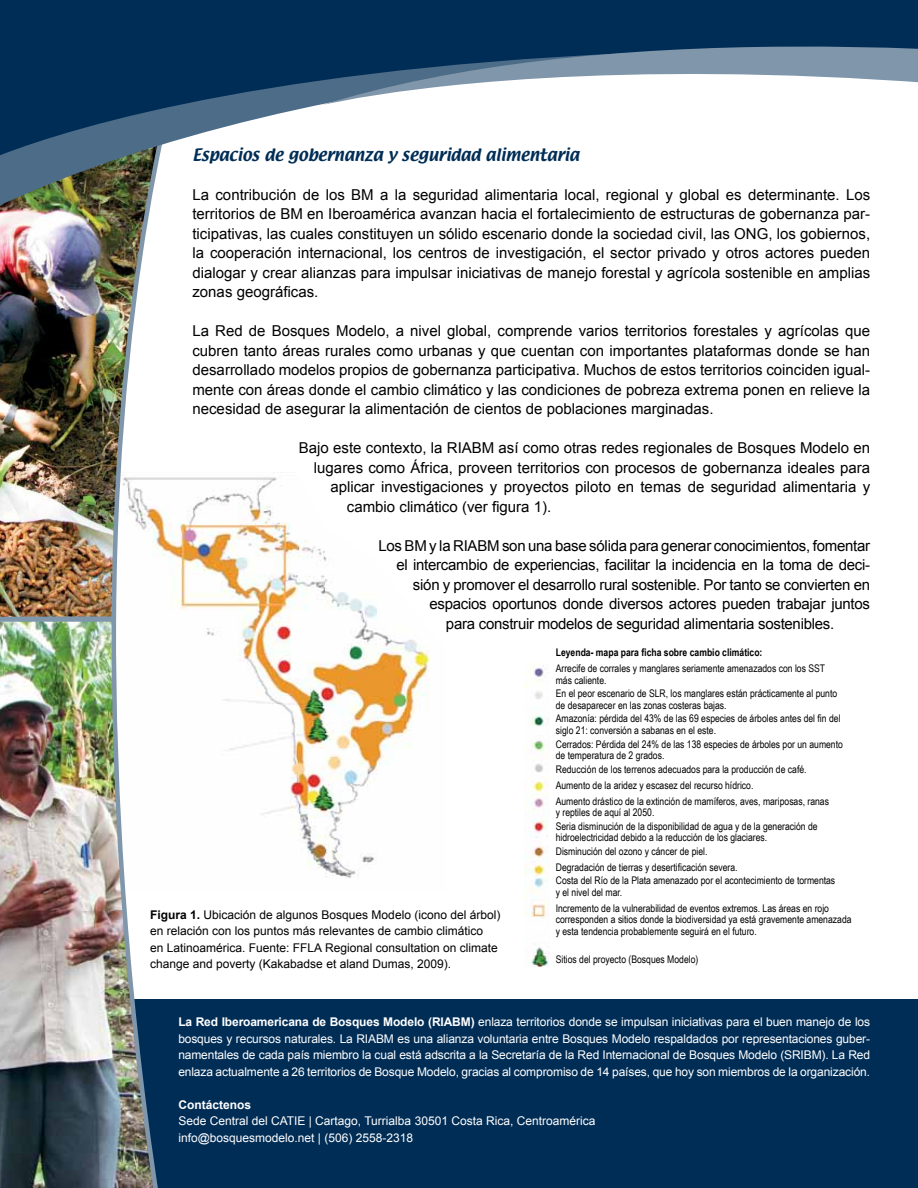
<style>
.page{position:relative;width:918px;height:1188px;background:#fff}
.page>*{position:absolute;margin:0;border:0;box-sizing:border-box;transform-origin:0 0}
.t1{font:15px/19.5px "Arial";color:#000;text-align:justify}
.t2{font:15px "Arial";letter-spacing:-.02em;color:#000}
.t3{font:15px "Textile";color:#002d56}
.t4{font:12px/16.5px "Arial";color:#fff;text-align:justify}
.t5{font:12px/16.5px "Arial";color:#000}
.t6{font:700 12px "Arial";color:#fff}
.t7{font:10.5px/11.6px "Arial Narrow";color:#000}
.t8{font:700 10.5px "Arial Narrow";color:#000}
.s1{font-weight:700}
</style>
<div class="page">
<img style="left:197px;top:472px;width:233px;height:406px">
<div style="left:75px;top:999px;width:843px;height:189px;background:#002d56"></div>
<img style="left:0;top:222px;width:197px;height:393px">
<img style="left:0;top:615px;width:158px;height:573px">
<img style="left:0;top:171px;width:157px;height:51px">
<svg style="left:0;top:0;width:321px;height:171px;background:#335776"></svg>
<svg style="left:321px;top:0;width:597px;height:105px;fill:#002d56"></svg>
<img style="left:524px;top:665px;width:26px;height:301px">
<p class="t3" style="left:192px;top:144px;width:388px">Espacios de gobernanza y seguridad alimentaria</p>
<p class="t1" style="left:192px;top:185px;width:679px">La contribución de los BM a la seguridad alimentaria local, regional y global es determinante. Los territorios de BM en Iberoamérica avanzan hacia el fortalecimiento de estructuras de gobernanza par&shy;ticipativas, las cuales constituyen un sólido escenario donde la sociedad civil, las ONG, los gobiernos, la cooperación internacional, los centros de investigación, el sector privado y otros actores pueden dialogar y crear alianzas para impulsar iniciativas de manejo forestal y agrícola sostenible en amplias zonas geográficas.</p>
<p class="t1" style="left:192px;top:322px;width:679px">La Red de Bosques Modelo, a nivel global, comprende varios territorios forestales y agrícolas que cubren tanto áreas rurales como urbanas y que cuentan con importantes plataformas donde se han desarrollado modelos propios de gobernanza participativa. Muchos de estos territorios coinciden igual&shy;mente con áreas donde el cambio climático y las condiciones de pobreza extrema ponen en relieve la necesidad de asegurar la alimentación de cientos de poblaciones marginadas.</p>
<p class="t1" style="left:299px;top:439px;width:573px">Bajo este contexto, la RIABM así como otras redes regionales de Bosques Modelo en</p>
<p class="t1" style="left:314px;top:458px;width:558px">lugares como África, proveen territorios con procesos de gobernanza ideales para</p>
<p class="t1" style="left:330px;top:478px;width:541px">aplicar investigaciones y proyectos piloto en temas de seguridad alimentaria y</p>
<p class="t1" style="left:347px;top:497px;width:206px">cambio climático (ver figura 1).</p>
<p class="t2" style="left:378px;top:536px;width:493px">Los BM y la RIABM son una base sólida para generar conocimientos, fomentar</p>
<p class="t2" style="left:396px;top:555px;width:475px">el intercambio de experiencias, facilitar la incidencia en la toma de deci-</p>
<p class="t2" style="left:413px;top:575px;width:459px">sión y promover el desarrollo rural sostenible. Por tanto se convierten en</p>
<p class="t2" style="left:429px;top:594px;width:442px">espacios oportunos donde diversos actores pueden trabajar juntos</p>
<p class="t2" style="left:446px;top:614px;width:390px">para construir modelos de seguridad alimentaria sostenibles.</p>
<p class="t5" style="left:150px;top:906px;width:352px"><span class="s1">Figura 1.</span> Ubicación de algunos Bosques Modelo (icono del árbol) en relación con los puntos más relevantes de cambio climático<br>en Latinoamérica. Fuente: FFLA Regional consultation on climate change and poverty (Kakabadse et aland Dumas, 2009).</p>
<p class="t8" style="left:556px;top:645px;width:208px">Leyenda- mapa para ficha sobre cambio climático:</p>
<p class="t7" style="left:556px;top:662px;width:271px">Arrecife de corrales y manglares seriamente amenazados con los SST más caliente.</p>
<p class="t7" style="left:556px;top:687px;width:283px">En el peor escenario de SLR, los manglares están prácticamente al punto de desaparecer en las zonas costeras bajas.</p>
<p class="t7" style="left:556px;top:713px;width:286px">Amazonía: pérdida del 43% de las 69 especies de árboles antes del fin del siglo 21: conversión a sabanas en el este.</p>
<p class="t7" style="left:556px;top:738px;width:289px">Cerrados: Pérdida del 24% de las 138 especies de árboles por un aumento de temperatura de 2 grados.</p>
<p class="t7" style="left:556px;top:761px;width:275px;line-height:15.8px">Reducción de los terrenos adecuados para la producción de café.<br>Aumento de la aridez y escasez del recurso hídrico.<br>Aumento drástico de la extinción de mamíferos, aves, mariposas, ranas</p>
<p class="t7" style="left:556px;top:805px;width:263px;line-height:13.6px">y reptiles de aquí al 2050.<br>Seria disminución de la disponibilidad de agua y de la generación de</p>
<p class="t7" style="left:556px;top:830px;width:213px;line-height:13.6px">hidroelectricidad debido a la reducción de los glaciares.<br>Disminución del ozono y cáncer de piel.</p>
<p class="t7" style="left:556px;top:860px;width:281px;line-height:13.6px">Degradación de tierras y desertificación severa.<br>Costa del Río de la Plata amenazado por el acontecimiento de tormentas</p>
<p class="t7" style="left:556px;top:884px;width:275px;line-height:15.8px">y el nivel del mar.<br>Incremento de la vulnerabilidad de eventos extremos. Las áreas en rojo</p>
<p class="t7" style="left:556px;top:913px;width:297px">corresponden a sitios donde la biodiversidad ya está gravemente amenazada y esta tendencia probablemente seguirá en el futuro.</p>
<p class="t7" style="left:556px;top:954px;width:144px">Sitios del proyecto (Bosques Modelo)</p>
<p class="t4" style="left:178px;top:1014px;width:693px"><span class="s1">La Red Iberoamericana de Bosques Modelo (RIABM)</span> enlaza territorios donde se impulsan iniciativas para el buen manejo de los bosques y recursos naturales. La RIABM es una alianza voluntaria entre Bosques Modelo respaldados por representaciones guber&shy;namentales de cada país miembro la cual está adscrita a la Secretaría de la Red Internacional de Bosques Modelo (SRIBM). La Red enlaza actualmente a 26 territorios de Bosque Modelo, gracias al compromiso de 14 países, que hoy son miembros de la organización.</p>
<p class="t6" style="left:178px;top:1097px;width:74px">Contáctenos</p>
<p class="t4" style="left:178px;top:1113px;width:419px">Sede Central del CATIE | Cartago, Turrialba 30501 Costa Rica, Centroamérica info@bosquesmodelo.net | (506) 2558-2318</p>
</div>
